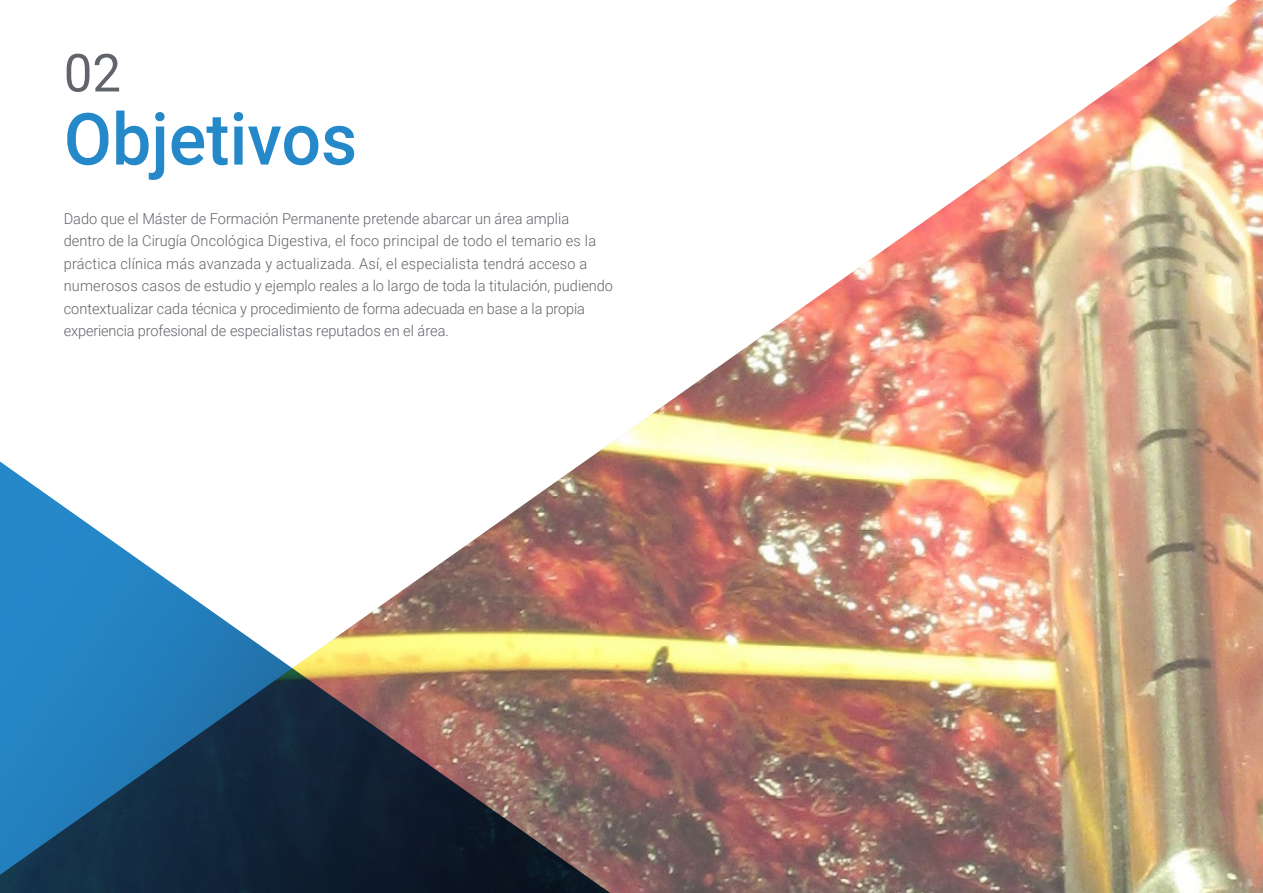
<style>
.page{position:relative;width:1263px;height:893px;background:#fff}
.page>*{position:absolute;margin:0;border:0;box-sizing:border-box;transform-origin:0 0}
.t1{font:500 72px "Roboto";color:#2488c9}
.t2{font:52.5px "Roboto";color:#61646a}
.t3{font:300 15px/22.5px "Roboto";color:#61646a}
</style>
<div class="page">
<img style="left:607px;top:0;width:656px;height:893px">
<svg style="left:0;top:446px;width:640px;height:447px"></svg>
<h2 class="t2" style="left:64px;top:36px;width:59px">02</h2>
<h1 class="t1" style="left:64px;top:89px;width:295px">Objetivos</h1>
<p class="t3" style="left:64px;top:207px;width:551px">Dado que el Máster de Formación Permanente pretende abarcar un área amplia dentro de la Cirugía Oncológica Digestiva, el foco principal de todo el temario es la práctica clínica más avanzada y actualizada. Así, el especialista tendrá acceso a numerosos casos de estudio y ejemplo reales a lo largo de toda la titulación, pudiendo contextualizar cada técnica y procedimiento de forma adecuada en base a la propia experiencia profesional de especialistas reputados en el área.</p>
</div>
